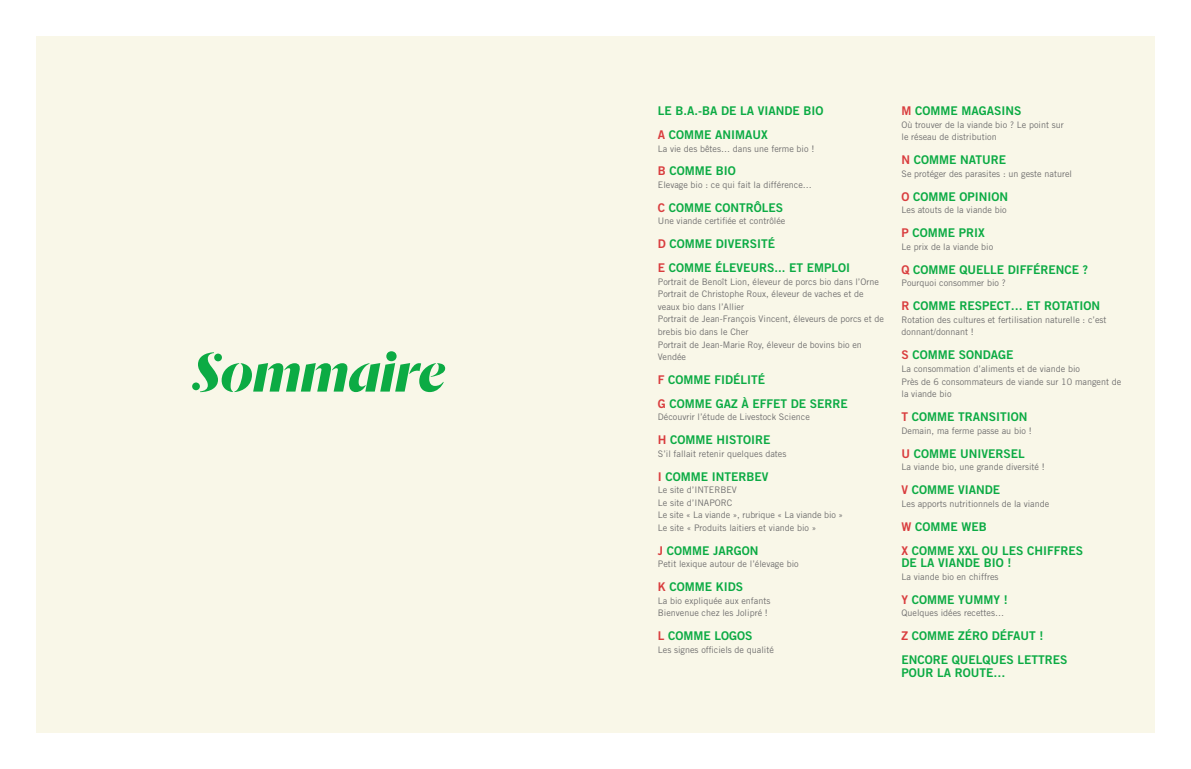
<style>
.page{position:relative;width:1191px;height:769px;background:#fff}
.page>*{position:absolute;margin:0;border:0;box-sizing:border-box;transform-origin:0 0}
.t1{font:italic 700 61.4px "Dala Moa";color:#0cab44}
.t2{font:12px/23.9px "Trade Gothic LT Std Bd 2";color:#0cab44}
.t3{font:9px/12.5px "Trade Gothic";color:#706f6f}
.s1{color:#d93d3e}
</style>
<div class="page">
<div style="left:36px;top:36px;width:1119px;height:696px;background:#f9f7e8"></div>
<h1 class="t1" style="left:193px;top:332px;width:254px">Sommaire</h1>
<h2 class="t2" style="left:658px;top:99px;width:167px">LE B.A.-BA DE LA VIANDE BIO<br><span class="s1">A</span> COMME ANIMAUX</h2>
<p class="t3" style="left:658px;top:142px;width:158px">La vie des bêtes… dans une ferme bio !</p>
<h2 class="t2" style="left:658px;top:159px;width:79px"><span class="s1">B</span> COMME BIO</h2>
<p class="t3" style="left:658px;top:178px;width:155px">Elevage bio : ce qui fait la différence…</p>
<h2 class="t2" style="left:658px;top:195px;width:127px"><span class="s1">C</span> COMME CONTRÔLES</h2>
<p class="t3" style="left:658px;top:215px;width:129px">Une viande certifiée et contrôlée</p>
<h2 class="t2" style="left:658px;top:232px;width:194px"><span class="s1">D</span> COMME DIVERSITÉ<br><span class="s1">E</span> COMME ÉLEVEURS... ET EMPLOI</h2>
<p class="t3" style="left:658px;top:275px;width:228px">Portrait de Benoît Lion, éleveur de porcs bio dans l’Orne Portrait de Christophe Roux, éleveur de vaches et de veaux bio dans l’Allier<br>Portrait de Jean-François Vincent, éleveurs de porcs et de brebis bio dans le Cher<br>Portrait de Jean-Marie Roy, éleveur de bovins bio en Vendée</p>
<h2 class="t2" style="left:658px;top:367px;width:191px"><span class="s1">F</span> COMME FIDÉLITÉ<br><span class="s1">G</span> COMME GAZ À EFFET DE SERRE</h2>
<p class="t3" style="left:658px;top:410px;width:153px">Découvrir l’étude de Livestock Science</p>
<h2 class="t2" style="left:658px;top:427px;width:114px"><span class="s1">H</span> COMME HISTOIRE</h2>
<p class="t3" style="left:658px;top:447px;width:130px">S’il fallait retenir quelques dates</p>
<h2 class="t2" style="left:658px;top:464px;width:112px"><span class="s1">I</span> COMME INTERBEV</h2>
<p class="t3" style="left:658px;top:483px;width:187px">Le site d’INTERBEV<br>Le site d’INAPORC<br>Le site « La viande », rubrique « La viande bio »<br>Le site « Produits laitiers et viande bio »</p>
<h2 class="t2" style="left:658px;top:538px;width:102px"><span class="s1">J</span> COMME JARGON</h2>
<p class="t3" style="left:658px;top:557px;width:142px">Petit lexique autour de l’élevage bio</p>
<h2 class="t2" style="left:658px;top:574px;width:87px"><span class="s1">K</span> COMME KIDS</h2>
<p class="t3" style="left:658px;top:594px;width:114px">La bio expliquée aux enfants<br>Bienvenue chez les Jolipré !</p>
<h2 class="t2" style="left:658px;top:623px;width:96px"><span class="s1">L</span> COMME LOGOS</h2>
<p class="t3" style="left:658px;top:643px;width:117px">Les signes officiels de qualité</p>
<h2 class="t2" style="left:901px;top:99px;width:121px"><span class="s1">M</span> COMME MAGASINS</h2>
<p class="t3" style="left:901px;top:118px;width:164px">Où trouver de la viande bio ? Le point sur le réseau de distribution</p>
<h2 class="t2" style="left:901px;top:148px;width:106px"><span class="s1">N</span> COMME NATURE</h2>
<p class="t3" style="left:901px;top:167px;width:172px">Se protéger des parasites : un geste naturel</p>
<h2 class="t2" style="left:901px;top:184px;width:108px"><span class="s1">O</span> COMME OPINION</h2>
<p class="t3" style="left:901px;top:204px;width:107px">Les atouts de la viande bio</p>
<h2 class="t2" style="left:901px;top:221px;width:85px"><span class="s1">P</span> COMME PRIX</h2>
<p class="t3" style="left:901px;top:240px;width:93px">Le prix de la viande bio</p>
<h2 class="t2" style="left:901px;top:257px;width:188px"><span class="s1">Q</span> COMME QUELLE DIFFÉRENCE ?</h2>
<p class="t3" style="left:901px;top:276px;width:106px">Pourquoi consommer bio ?</p>
<h2 class="t2" style="left:901px;top:294px;width:200px"><span class="s1">R</span> COMME RESPECT… ET ROTATION</h2>
<p class="t3" style="left:901px;top:313px;width:206px">Rotation des cultures et fertilisation naturelle : c’est donnant/donnant !</p>
<h2 class="t2" style="left:901px;top:343px;width:113px"><span class="s1">S</span> COMME SONDAGE</h2>
<p class="t3" style="left:901px;top:362px;width:221px">La consommation d’aliments et de viande bio<br>Près de 6 consommateurs de viande sur 10 mangent de la viande bio</p>
<h2 class="t2" style="left:901px;top:404px;width:127px"><span class="s1">T</span> COMME TRANSITION</h2>
<p class="t3" style="left:901px;top:424px;width:132px">Demain, ma ferme passe au bio !</p>
<h2 class="t2" style="left:901px;top:441px;width:125px"><span class="s1">U</span> COMME UNIVERSEL</h2>
<p class="t3" style="left:901px;top:460px;width:145px">La viande bio, une grande diversité !</p>
<h2 class="t2" style="left:901px;top:477px;width:100px"><span class="s1">V</span> COMME VIANDE</h2>
<p class="t3" style="left:901px;top:497px;width:149px">Les apports nutritionnels de la viande</p>
<h2 class="t2" style="left:901px;top:514px;width:183px"><span class="s1">W</span> COMME WEB<br><span class="s1">X</span> COMME XXL OU LES CHIFFRES</h2>
<h2 class="t2" style="left:901px;top:550px;width:111px">DE LA VIANDE BIO !</h2>
<p class="t3" style="left:901px;top:570px;width:98px">La viande bio en chiffres</p>
<h2 class="t2" style="left:901px;top:587px;width:108px"><span class="s1">Y</span> COMME YUMMY !</h2>
<p class="t3" style="left:901px;top:606px;width:104px">Quelques idées recettes…</p>
<h2 class="t2" style="left:901px;top:623px;width:168px"><span class="s1">Z</span> COMME ZÉRO DÉFAUT !<br>ENCORE QUELQUES LETTRES</h2>
<h2 class="t2" style="left:901px;top:660px;width:106px">POUR LA ROUTE…</h2>
</div>
